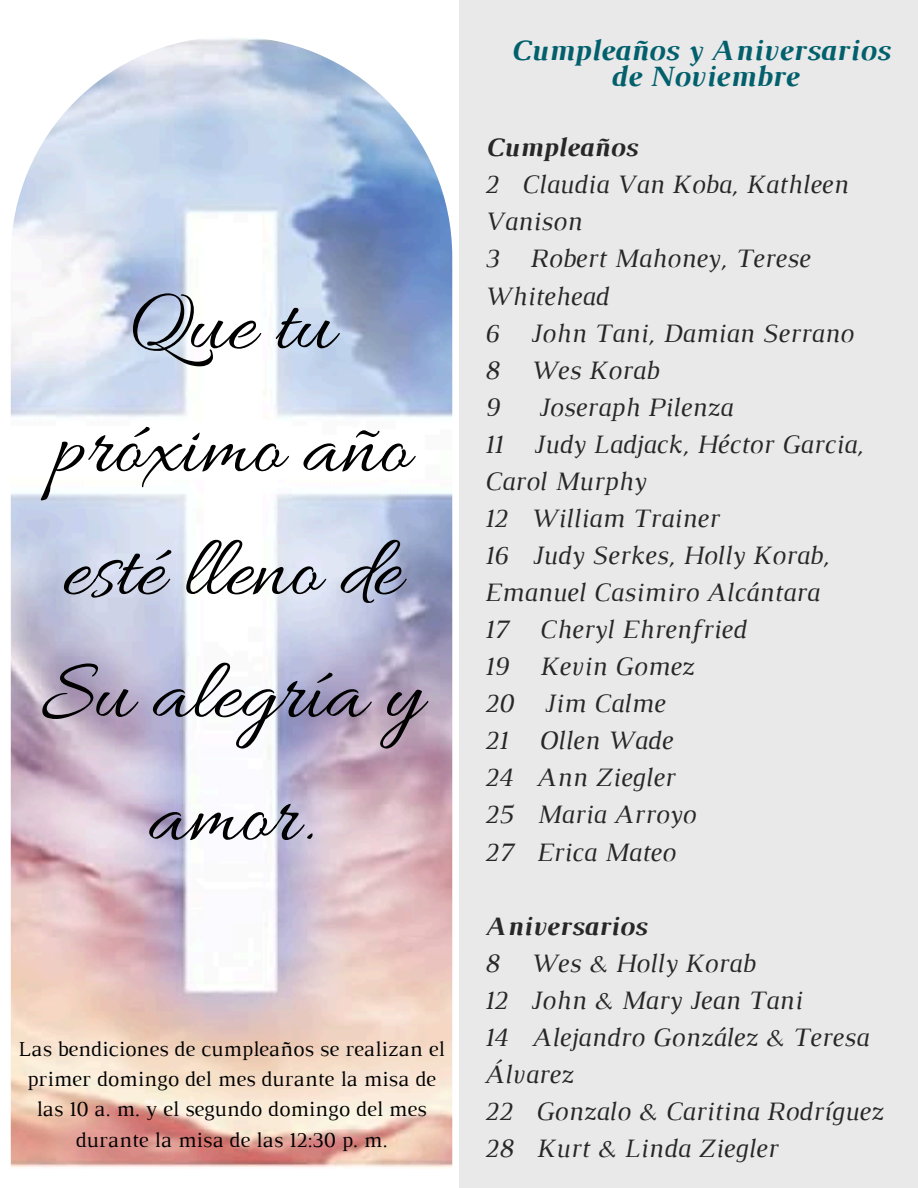
<style>
.page{position:relative;width:918px;height:1188px;background:#fff}
.page>*{position:absolute;margin:0;border:0;box-sizing:border-box;transform-origin:0 0}
.t1{font:88.2px/122.9px "Allura";color:#000;text-align:center}
.t2{font:italic 700 30px/25.8px "Luthier";color:#02606d;text-align:center}
.t3{font:italic 27.15px/37px "Luthier";color:#272727}
.t4{font:21.75px/30.3px "Luthier";color:#000;text-align:center}
.s1{font-weight:700}
</style>
<div class="page">
<div style="left:459px;top:0;width:459px;height:1188px;background:#e9e9e9"></div>
<img style="left:11px;top:38px;width:441px;height:1131px">
<p class="t1" style="left:41px;top:269px;width:382px">Que tu próximo año esté lleno de<br>Su alegría y amor.</p>
<h2 class="t4" style="left:18px;top:1035px;width:428px">Las bendiciones de cumpleaños se realizan el primer domingo del mes durante la misa de las 10 a. m. y el segundo domingo del mes durante la misa de las 12:30 p. m.</h2>
<h1 class="t2" style="left:509px;top:40px;width:381px">Cumpleaños y Aniversarios de Noviembre</h1>
<h2 class="t3" style="left:484px;top:131px;width:370px"><span class="s1">Cumpleaños<br></span>2 Claudia Van Koba, Kathleen<br>Vanison<br>3 Robert Mahoney, Terese<br>Whitehead<br>6 John Tani, Damian Serrano<br>8 Wes Korab<br>9</h2>
<h2 class="t3" style="left:484px;top:390px;width:381px;text-indent:54px">Joseraph Pilenza<br>11 Judy Ladjack, Héctor Garcia,<br>Carol Murphy<br>12 William Trainer<br>16 Judy Serkes, Holly Korab,<br>Emanuel Casimiro Alcántara<br>17 Cheryl Ehrenfried<br>19 Kevin Gomez<br>20 Jim Calme<br>21 Ollen Wade<br>24 Ann Ziegler<br>25 Maria Arroyo<br>27 Erica Mateo</h2>
<h2 class="t3" style="left:484px;top:909px;width:400px"><span class="s1">Aniversarios<br></span>8 Wes &amp; Holly Korab<br>12 John &amp; Mary Jean Tani<br>14 Alejandro González &amp; Teresa<br>Álvarez<br>22 Gonzalo &amp; Caritina Rodríguez<br>28 Kurt &amp; Linda Ziegler</h2>
</div>
